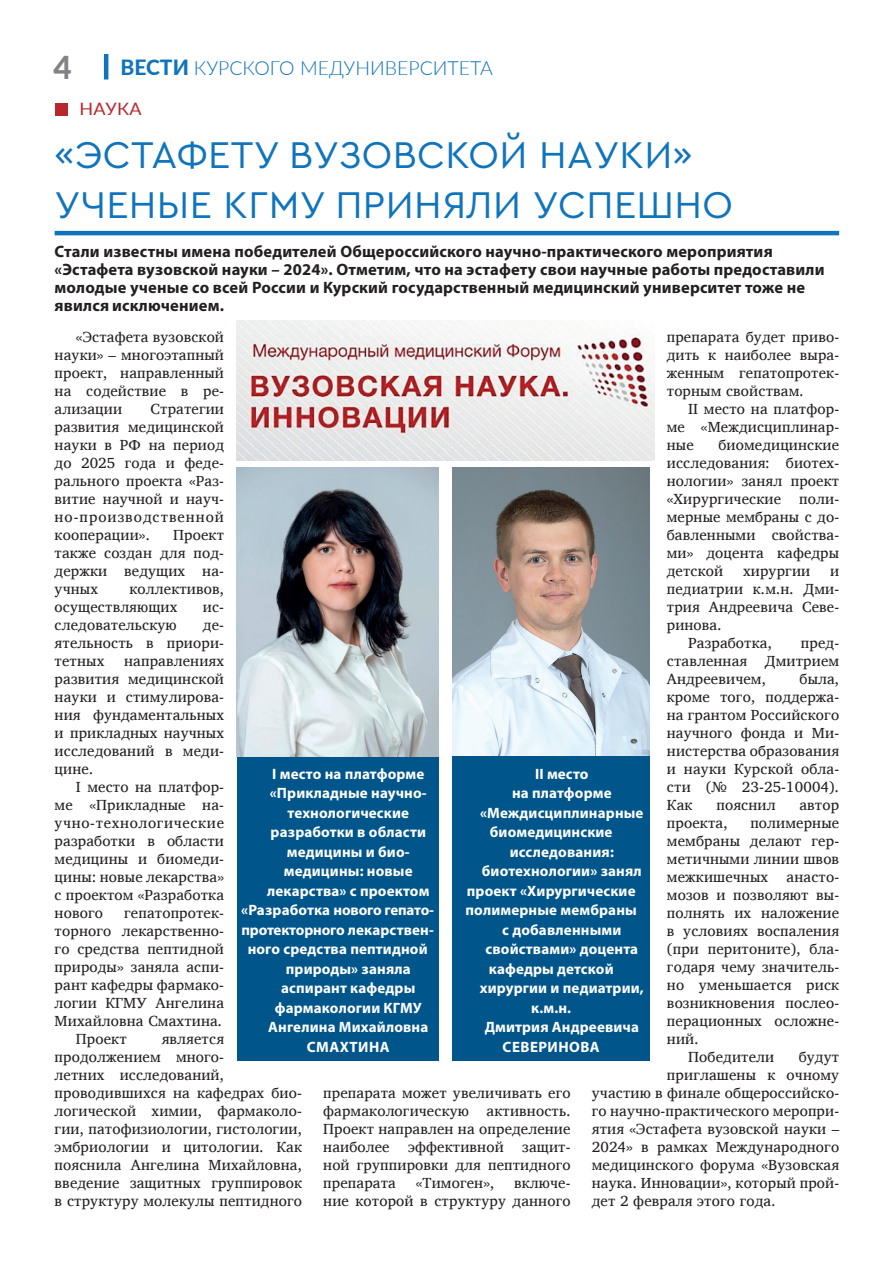
<style>
.page{position:relative;width:893px;height:1263px;background:#fff}
.page>*{position:absolute;margin:0;border:0;box-sizing:border-box;transform-origin:0 0}
.t1{font:39px/49.5px "Cera Pro";letter-spacing:.01em;color:#1074bc}
.t2{font:900 31.5px "Lato";color:#808285}
.t3{font:300 19.5px "Lato";color:#1074bc}
.t4{font:17.1px "Lato";letter-spacing:.02em;color:#b7282e;scale:1.05 1}
.t5{font:700 16.5px/18px "Myriad Pro";letter-spacing:.01em;color:#231f20}
.t6{font:15px/18px "Charis SIL";letter-spacing:.01em;color:#231f20;text-align:justify}
.t7{font:700 15px "Myriad Pro";letter-spacing:.01em;color:#fff}
.t8{font:700 15px "Myriad Pro";letter-spacing:-.01em;color:#fff}
.t9{font:700 15px "Myriad Pro";letter-spacing:.03em;color:#fff}
.s1{font-weight:900;font-size:21px}
</style>
<div class="page">
<hr style="left:104px;top:54px;width:4px;height:26px;background:#1074bc">
<hr style="left:55px;top:231px;width:784px;height:4px;background:#1074bc">
<img style="left:452px;top:467px;width:197px;height:289px">
<div style="left:55px;top:103px;width:12px;height:13px;background:#b7282e"></div>
<div style="left:237px;top:756px;width:201px;height:305px;background:#00568b"></div>
<div style="left:452px;top:756px;width:198px;height:305px;background:#00568b"></div>
<img style="left:237px;top:467px;width:201px;height:289px">
<img style="left:237px;top:320px;width:417px;height:141px">
<h2 class="t2" style="left:54px;top:44px;width:20px">4</h2>
<h3 class="t3" style="left:120px;top:54px;width:374px"><span class="s1">ВЕСТИ</span> КУРСКОГО МЕДУНИВЕРСИТЕТА</h3>
<p class="t4" style="left:79px;top:99px;width:61px">НАУКА</p>
<h1 class="t1" style="left:55px;top:129px;width:680px">«ЭСТАФЕТУ ВУЗОВСКОЙ НАУКИ»<br>УЧЕНЫЕ КГМУ ПРИНЯЛИ УСПЕШНО</h1>
<p class="t5" style="left:55px;top:242px;width:771px">Стали известны имена победителей Общероссийского научно-практического мероприятия «Эстафета вузовской науки – 2024». Отметим, что на эстафету свои научные работы предоставили молодые ученые со всей России и Курский государственный медицинский университет тоже не явился исключением.</p>
<p class="t6" style="left:55px;top:328px;width:171px;text-indent:21px">«Эстафета вузовской науки» – многоэтапный проект, направленный на содействие в ре&shy;ализации</p>
<p class="t6" style="left:667px;top:328px;width:174px">препарата будет приво&shy;дить к наиболее выра&shy;женным гепатопротек&shy;торным свойствам.</p>
<p class="t6" style="left:667px;top:400px;width:174px;text-indent:21px">II место на платфор&shy;ме «Междисциплинар&shy;ные</p>
<p class="t6" style="left:55px;top:400px;width:171px;text-indent:96px">Стратегии развития медицинской науки в РФ на период до 2025 года и феде&shy;рального проекта «Раз&shy;витие научной и науч&shy;но-производственной кооперации».</p>
<p class="t6" style="left:667px;top:436px;width:174px;text-indent:52px">биомедицинские исследования: биотех&shy;нологии» занял проект «Хирургические поли&shy;мерные мембраны с до&shy;бавленными свойства&shy;ми» доцента кафедры детской</p>
<p class="t6" style="left:55px;top:526px;width:171px;text-indent:119px">Проект также создан для под&shy;держки ведущих на&shy;учных</p>
<p class="t6" style="left:743px;top:562px;width:69px">хирургии</p>
<p class="t6" style="left:830px;top:562px;width:11px">и</p>
<p class="t6" style="left:667px;top:580px;width:174px">педиатрии к.м.н. Дми-</p>
<p class="t6" style="left:667px;top:598px;width:174px">трия Андреевича Севе-</p>
<p class="t6" style="left:667px;top:616px;width:56px">ринова.</p>
<p class="t6" style="left:688px;top:634px;width:85px">Разработка,</p>
<p class="t6" style="left:55px;top:580px;width:171px;text-indent:75px">коллективов, осуществляющих</p>
<p class="t6" style="left:203px;top:598px;width:23px">ис-</p>
<p class="t6" style="left:55px;top:616px;width:171px;text-indent:148px">де&shy;ятельность в приори&shy;тетных</p>
<p class="t6" style="left:55px;top:616px;width:124px">следовательскую</p>
<p class="t6" style="left:667px;top:634px;width:174px;text-indent:134px">пред&shy;ставленная Дмитрием Андреевичем,</p>
<p class="t6" style="left:55px;top:652px;width:171px;text-indent:70px">направлениях развития медицинской науки и стимулирова&shy;ния фундаментальных и прикладных научных исследований в меди&shy;цине.</p>
<p class="t6" style="left:55px;top:778px;width:171px;text-indent:21px">I место на платфор&shy;ме «Прикладные на&shy;учно-технологические разработки в области медицины и биомеди&shy;цины: новые лекарства» с проектом «Разработка нового</p>
<p class="t6" style="left:667px;top:670px;width:174px;text-indent:133px">была, кроме того, поддержа&shy;на грантом Российского научного фонда и Ми&shy;нистерства образования и науки Курской обла&shy;сти (№ 23-25-10004).<br>Как</p>
<p class="t7" style="left:272px;top:764px;width:154px">I место на платформе</p>
<p class="t7" style="left:270px;top:783px;width:158px">«Прикладные научно-</p>
<p class="t7" style="left:288px;top:803px;width:123px">технологические</p>
<p class="t7" style="left:271px;top:822px;width:157px">разработки в области</p>
<p class="t7" style="left:287px;top:842px;width:124px">медицины и био-</p>
<p class="t7" style="left:284px;top:861px;width:130px">медицины: новые</p>
<p class="t7" style="left:267px;top:881px;width:164px">лекарства» с проектом</p>
<p class="t8" style="left:241px;top:900px;width:194px">«Разработка нового гепато-</p>
<p class="t8" style="left:241px;top:920px;width:194px">протекторного лекарствен-</p>
<p class="t7" style="left:248px;top:939px;width:181px">ного средства пептидной</p>
<p class="t7" style="left:286px;top:959px;width:126px">природы» заняла</p>
<p class="t7" style="left:281px;top:978px;width:136px">аспирант кафедры</p>
<p class="t7" style="left:275px;top:998px;width:148px">фармакологии КГМУ</p>
<p class="t7" style="left:268px;top:1017px;width:162px">Ангелина Михайловна</p>
<p class="t9" style="left:307px;top:1037px;width:84px">СМАХТИНА</p>
<p class="t7" style="left:535px;top:764px;width:55px">II место</p>
<p class="t7" style="left:512px;top:783px;width:101px">на платформе</p>
<p class="t7" style="left:480px;top:803px;width:165px">«Междисциплинарные</p>
<p class="t7" style="left:490px;top:822px;width:124px">биомедицинские</p>
<p class="t7" style="left:510px;top:842px;width:106px">исследования:</p>
<p class="t7" style="left:482px;top:861px;width:161px">биотехнологии» занял</p>
<p class="t7" style="left:467px;top:881px;width:170px">проект «Хирургические</p>
<p class="t7" style="left:465px;top:900px;width:173px">полимерные мембраны</p>
<p class="t7" style="left:502px;top:920px;width:121px">с добавленными</p>
<p class="t7" style="left:485px;top:939px;width:154px">свойствами» доцента</p>
<p class="t7" style="left:489px;top:959px;width:126px">кафедры детской</p>
<p class="t7" style="left:480px;top:978px;width:166px">хирургии и педиатрии,</p>
<p class="t7" style="left:531px;top:998px;width:41px">к.м.н.</p>
<p class="t7" style="left:485px;top:1017px;width:156px">Дмитрия Андреевича</p>
<p class="t9" style="left:503px;top:1037px;width:99px">СЕВЕРИНОВА</p>
<p class="t6" style="left:716px;top:796px;width:61px">пояснил</p>
<p class="t6" style="left:799px;top:796px;width:41px">автор</p>
<p class="t6" style="left:667px;top:814px;width:62px">проекта,</p>
<p class="t6" style="left:750px;top:814px;width:90px">полимерные</p>
<p class="t6" style="left:667px;top:832px;width:174px">мембраны делают гер-</p>
<p class="t6" style="left:667px;top:850px;width:174px">метичными линии швов</p>
<p class="t6" style="left:667px;top:868px;width:174px">межкишечных анасто-</p>
<p class="t6" style="left:667px;top:886px;width:174px">мозов и позволяют вы-</p>
<p class="t6" style="left:667px;top:904px;width:174px">полнять их наложение</p>
<p class="t6" style="left:667px;top:922px;width:174px">в условиях воспаления</p>
<p class="t6" style="left:667px;top:940px;width:174px">(при перитоните), бла-</p>
<p class="t6" style="left:667px;top:958px;width:174px">годаря чему значитель-</p>
<p class="t6" style="left:667px;top:976px;width:174px">но уменьшается риск</p>
<p class="t6" style="left:667px;top:994px;width:174px">возникновения послео-</p>
<p class="t6" style="left:667px;top:1012px;width:174px">перационных осложне-</p>
<p class="t6" style="left:667px;top:1030px;width:33px">ний.</p>
<p class="t6" style="left:688px;top:1048px;width:88px">Победители</p>
<p class="t6" style="left:799px;top:1048px;width:42px">будут</p>
<p class="t6" style="left:667px;top:1066px;width:174px">приглашены к очному</p>
<p class="t6" style="left:592px;top:1084px;width:249px">участию в финале общероссийско-</p>
<p class="t6" style="left:592px;top:1102px;width:249px">го научно-практического меропри-</p>
<p class="t6" style="left:592px;top:1120px;width:249px">ятия «Эстафета вузовской науки –</p>
<p class="t6" style="left:592px;top:1138px;width:249px">2024» в рамках Международного</p>
<p class="t6" style="left:592px;top:1156px;width:249px">медицинского форума «Вузовская</p>
<p class="t6" style="left:592px;top:1174px;width:249px">наука. Инновации», который прой-</p>
<p class="t6" style="left:592px;top:1192px;width:185px">дет 2 февраля этого года.</p>
<p class="t6" style="left:124px;top:904px;width:101px">гепатопротек-</p>
<p class="t6" style="left:55px;top:922px;width:171px">торного лекарственно-</p>
<p class="t6" style="left:55px;top:940px;width:171px">го средства пептидной</p>
<p class="t6" style="left:55px;top:958px;width:171px">природы» заняла аспи-</p>
<p class="t6" style="left:55px;top:976px;width:171px">рант кафедры фармако-</p>
<p class="t6" style="left:55px;top:994px;width:171px">логии КГМУ Ангелина</p>
<p class="t6" style="left:55px;top:1012px;width:169px">Михайловна Смахтина.</p>
<p class="t6" style="left:76px;top:1030px;width:52px">Проект</p>
<p class="t6" style="left:55px;top:1030px;width:249px;text-align:left;text-indent:107px">является продолжением много-<br>летних исследований, проводившихся на кафедрах био&shy;логической химии, фармаколо&shy;гии, патофизиологии, гистологии, эмбриологии и цитологии. Как пояснила Ангелина Михайловна, введение защитных группировок в структуру молекулы пептидного</p>
<p class="t6" style="left:323px;top:1084px;width:249px">препарата может увеличивать его фармакологическую активность.<br>Проект направлен на определение наиболее эффективной защит&shy;ной группировки для пептидного препарата</p>
<p class="t6" style="left:416px;top:1174px;width:80px">«Тимоген»,</p>
<p class="t6" style="left:323px;top:1174px;width:249px;text-align:right">включе-<br>ние которой в структуру данного</p>
</div>
